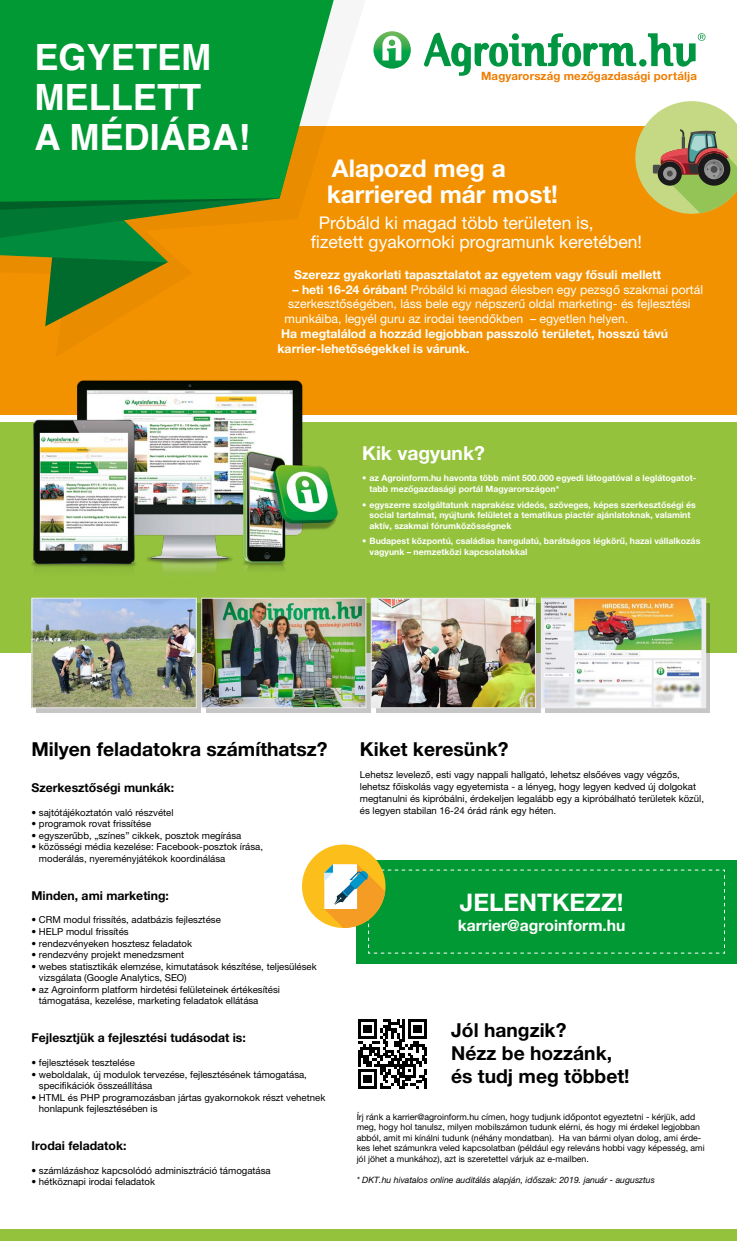
<style>
.page{position:relative;width:737px;height:1241px;background:#fff}
.page>*{position:absolute;margin:0;border:0;box-sizing:border-box;transform-origin:0 0}
.t1{font:700 36.14px/40px "Helvetica";color:#fff}
.t2{font:700 24.5px/26.2px "Helvetica Neue LT Pro";color:#fff}
.t3{font:700 24.24px "Helvetica Neue LT Pro";color:#fff}
.t4{font:700 19.25px/23.1px "Helvetica Neue LT Pro";color:#000}
.t5{font:700 19.25px "Helvetica Neue LT Pro";color:#fff}
.t6{font:17.5px/19.2px "Helvetica Neue LT Pro";color:#fff}
.t7{font:700 15.66px "Helvetica Neue LT Pro";color:#fff}
.t8{font:12.25px/14.7px "Helvetica Neue LT Pro";color:#fff}
.t9{font:700 12.25px/14.7px "Helvetica Neue LT Pro";color:#fff}
.t10{font:700 12.25px "Helvetica Neue LT Pro";color:#000}
.t11{font:700 11.46px "Helvetica Neue LT Com";letter-spacing:.01em;color:#ef7d00}
.t12{font:9.62px/11.5px "Helvetica Neue LT Pro";color:#000}
.t13{font:700 8.75px/10.5px "Helvetica Neue LT Pro";color:#fff}
.t14{font:8.75px/10.5px "Helvetica Neue LT Pro";color:#000}
.t15{font:italic 8.75px "Helvetica Neue LT Pro";color:#000}
.s1{font-weight:700}
</style>
<div class="page">
<div style="left:0;top:126px;width:737px;height:288px;background:#f39200"></div>
<div style="left:0;top:422px;width:737px;height:231px;background:#94c23d"></div>
<div style="left:0;top:1228px;width:737px;height:12px;background:#94c23d"></div>
<svg style="left:0;top:202px;width:253px;height:124px"></svg>
<svg style="left:0;top:0;width:334px;height:202px;background:#139b36"></svg>
<svg style="left:635px;top:101px;width:102px;height:113px"></svg>
<svg style="left:424px;top:33px;width:212px;height:43px"></svg>
<div style="left:639px;top:59px;width:7px;height:8px;background:#009641;border-radius:50%"></div>
<svg style="left:373px;top:31px;width:38px;height:38px"></svg>
<svg style="left:382px;top:36px;width:19px;height:24px"></svg>
<svg style="left:648px;top:33px;width:57px;height:34px"></svg>
<img style="left:13px;top:380px;width:335px;height:192px">
<div style="left:357px;top:859px;width:380px;height:104px;background:#093"></div>
<svg style="left:358px;top:1019px;width:69px;height:69px"></svg>
<div style="left:302px;top:844px;width:83px;height:83px;background:#fcbe1b;border-radius:50%"></div>
<svg style="left:324px;top:864px;width:401px;height:89px"></svg>
<svg style="left:206px;top:602px;width:164px;height:110px"></svg>
<svg style="left:376px;top:603px;width:164px;height:109px"></svg>
<div style="left:545px;top:602px;width:164px;height:110px;background:#c6c6c6"></div>
<div style="left:36px;top:602px;width:164px;height:110px;background:#c6c6c6"></div>
<img style="left:34px;top:599px;width:161px;height:107px">
<div style="left:32px;top:597px;width:165px;height:111px;border:1px solid #ededed"></div>
<img style="left:203px;top:599px;width:161px;height:107px">
<div style="left:201px;top:597px;width:165px;height:111px;border:1px solid #ededed"></div>
<img style="left:373px;top:599px;width:161px;height:107px">
<div style="left:371px;top:597px;width:165px;height:111px;border:1px solid #ededed"></div>
<img style="left:543px;top:599px;width:161px;height:107px">
<div style="left:541px;top:597px;width:165px;height:111px;border:1px solid #ededed"></div>
<h1 class="t1" style="left:34px;top:38px;width:217px">EGYETEM<br>MELLETT<br>A MÉDIÁBA!</h1>
<p class="t11" style="left:481px;top:69px;width:217px">Magyarország mezőgazdasági portálja</p>
<h2 class="t2" style="left:327px;top:154px;width:233px">Alapozd meg a karriered már most!</h2>
<h3 class="t6" style="left:311px;top:213px;width:332px;text-indent:8px">Próbáld ki magad több területen is, fizetett gyakornoki programunk keretében!</h3>
<p class="t9" style="left:294px;top:267px;width:368px">Szerezz gyakorlati tapasztalatot az egyetem vagy fősuli mellett</p>
<p class="t8" style="left:284px;top:282px;width:420px;text-indent:8px"><span class="s1">– heti 16-24 órában!</span> Próbáld ki magad élesben egy pezsgő szakmai portál szerkesztőségében, láss bele egy népszerű oldal marketing- és fejlesztési munkáiba, legyél guru az irodai teendőkben – egyetlen helyen.</p>
<p class="t9" style="left:277px;top:326px;width:392px">Ha megtalálod a hozzád legjobban passzoló területet, hosszú távú karrier-lehetőségekkel is várunk.</p>
<h3 class="t5" style="left:362px;top:441px;width:124px">Kik vagyunk?</h3>
<p class="t13" style="left:369px;top:472px;width:328px;text-indent:-7px">• az Agroinform.hu havonta több mint 500.000 egyedi látogatóval a leglátogatot&shy;tabb mezőgazdasági portál Magyarországon*</p>
<p class="t13" style="left:369px;top:499px;width:328px;text-indent:-7px">• egyszerre szolgáltatunk naprakész videós, szöveges, képes szerkesztőségi és social tartalmat, nyújtunk felületet a tematikus piactér ajánlatoknak, valamint aktív, szakmai fórumközösségnek</p>
<p class="t13" style="left:369px;top:535px;width:332px;text-indent:-7px">• Budapest központú, családias hangulatú, barátságos légkörű, hazai vállalkozás vagyunk – nemzetközi kapcsolatokkal</p>
<h3 class="t4" style="left:32px;top:737px;width:297px">Milyen feladatokra számíthatsz?</h3>
<p class="t10" style="left:32px;top:779px;width:144px">Szerkesztőségi munkák:</p>
<p class="t12" style="left:32px;top:806px;width:143px">• sajtótájékoztatón való részvétel</p>
<p class="t12" style="left:32px;top:817px;width:121px">• programok rovat frissítése</p>
<p class="t12" style="left:32px;top:829px;width:211px">• egyszerűbb, „színes” cikkek, posztok megírása</p>
<p class="t12" style="left:39px;top:840px;width:226px;text-indent:-7px">• közösségi média kezelése: Facebook-posztok írása, moderálás, nyereményjátékok koordinálása</p>
<p class="t10" style="left:32px;top:887px;width:139px">Minden, ami marketing:</p>
<p class="t12" style="left:32px;top:914px;width:191px">• CRM modul frissítés, adatbázis fejlesztése</p>
<p class="t12" style="left:32px;top:925px;width:99px">• HELP modul frissítés</p>
<p class="t12" style="left:32px;top:937px;width:162px">• rendezvényeken hosztesz feladatok</p>
<p class="t12" style="left:32px;top:948px;width:154px">• rendezvény projekt menedzsment</p>
<p class="t12" style="left:39px;top:960px;width:279px;text-indent:-7px">• webes statisztikák elemzése, kimutatások készítése, teljesülések vizsgálata (Google Analytics, SEO)</p>
<p class="t12" style="left:39px;top:983px;width:242px;text-indent:-7px">• az Agroinform platform hirdetési felületeinek értékesítési támogatása, kezelése, marketing feladatok ellátása</p>
<p class="t10" style="left:32px;top:1030px;width:216px">Fejlesztjük a fejlesztési tudásodat is:</p>
<p class="t12" style="left:32px;top:1056px;width:105px">• fejlesztések tesztelése</p>
<p class="t12" style="left:39px;top:1068px;width:269px;text-indent:-7px">• weboldalak, új modulok tervezése, fejlesztésének támogatása, specifikációk összeállítása</p>
<p class="t12" style="left:39px;top:1091px;width:288px;text-indent:-7px">• HTML és PHP programozásban jártas gyakornokok részt vehetnek honlapunk fejlesztésében is</p>
<p class="t10" style="left:32px;top:1137px;width:96px">Irodai feladatok:</p>
<p class="t12" style="left:32px;top:1164px;width:241px">• számlázáshoz kapcsolódó adminisztráció támogatása</p>
<p class="t12" style="left:32px;top:1175px;width:125px">• hétköznapi irodai feladatok</p>
<h3 class="t4" style="left:360px;top:737px;width:150px">Kiket keresünk?</h3>
<p class="t12" style="left:360px;top:768px;width:346px;line-height:12px">Lehetsz levelező, esti vagy nappali hallgató, lehetsz elsőéves vagy végzős, lehetsz főiskolás vagy egyetemista - a lényeg, hogy legyen kedved új dolgokat megtanulni és kipróbálni, érdekeljen legalább egy a kipróbálható területek közül, és legyen stabilan 16-24 órád ránk egy héten.</p>
<h3 class="t3" style="left:460px;top:887px;width:165px">JELENTKEZZ!</h3>
<h3 class="t7" style="left:458px;top:915px;width:169px">karrier@agroinform.hu</h3>
<h3 class="t4" style="left:451px;top:1017px;width:180px">Jól hangzik?<br>Nézz be hozzánk, és tudj meg többet!</h3>
<p class="t14" style="left:357px;top:1111px;width:349px">Írj ránk a karrier@agroinform.hu címen, hogy tudjunk időpontot egyeztetni - kérjük, add meg, hogy hol tanulsz, milyen mobilszámon tudunk elérni, és hogy mi érdekel legjobban abból, amit mi kínálni tudunk (néhány mondatban). Ha van bármi olyan dolog, ami érde&shy;kes lehet számunkra veled kapcsolatban (például egy releváns hobbi vagy képesség, ami jól jöhet a munkához), azt is szeretettel várjuk az e-mailben.</p>
<p class="t15" style="left:357px;top:1174px;width:300px">* DKT.hu hivatalos online auditálás alapján, időszak: 2019. január - augusztus</p>
</div>
